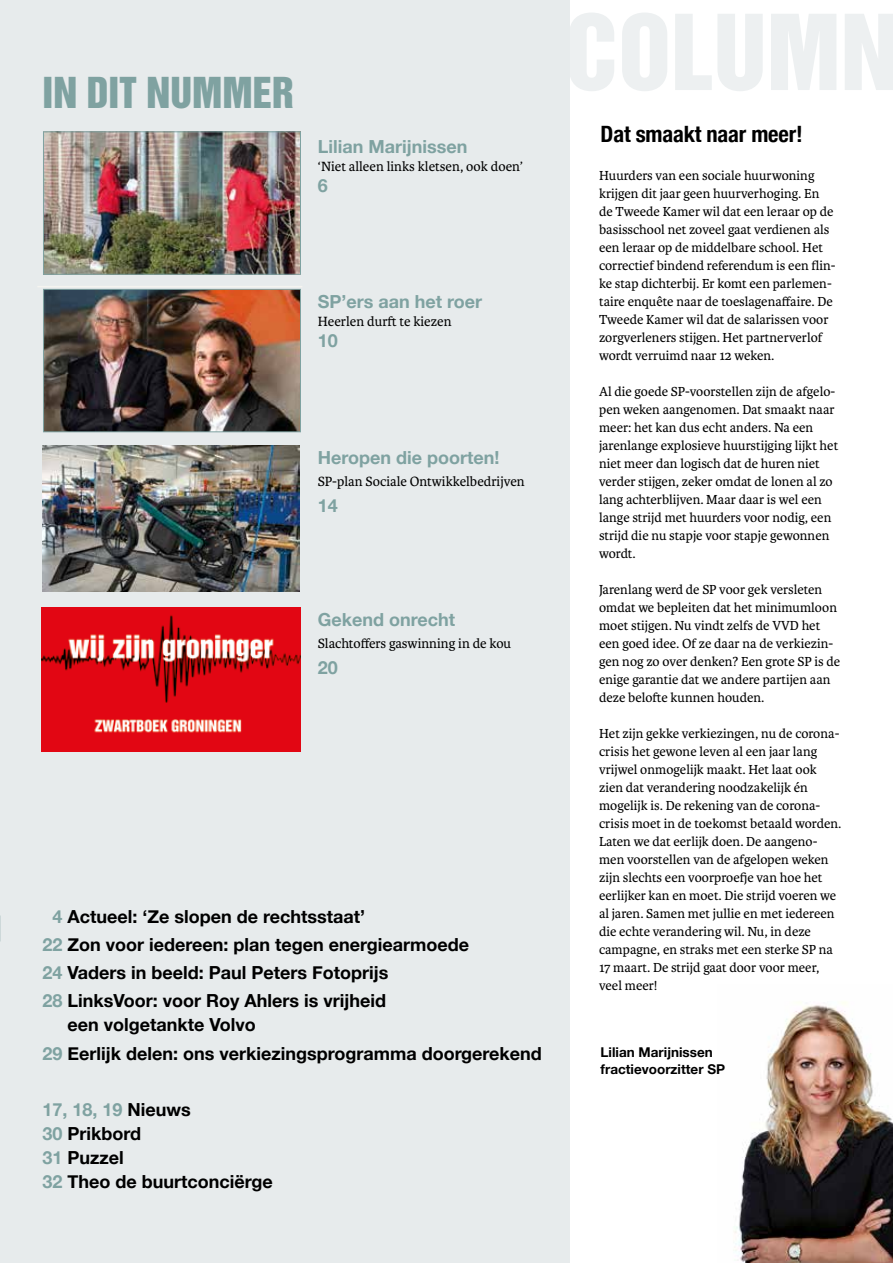
<style>
.page{position:relative;width:893px;height:1263px;background:#fff}
.page>*{position:absolute;margin:0;border:0;box-sizing:border-box;transform-origin:0 0}
.t1{font:39px "Helvetica Inserat LT Std";color:#7fa2a1}
.t2{font:700 condensed 22.5px "Helvetica Neue";letter-spacing:-.01em;color:#000}
.t3{font:700 18px/28.2px "Helvetica Neue";color:#000}
.t4{font:700 18px "Helvetica Neue";color:#7fa2a1}
.t5{font:14.25px "Karmina";color:#000}
.t6{font:13.95px/18px "Karmina";color:#000}
.t7{font:700 13.5px/16.2px "Helvetica Neue";color:#000}
.s1{color:#7fa2a1}
</style>
<div class="page">
<img style="left:734px;top:1002px;width:159px;height:261px">
<div style="left:0;top:0;width:570px;height:1263px;background:#e7ebec"></div>
<hr style="left:37px;top:286px;width:265px;height:1px;background:#f5f4f0">
<img style="left:45px;top:134px;width:254px;height:138px">
<div style="left:43px;top:132px;width:258px;height:142px;border:1px solid #7fa2a1"></div>
<img style="left:42px;top:446px;width:258px;height:145px">
<img style="left:41px;top:608px;width:259px;height:144px">
<img style="left:45px;top:291px;width:254px;height:139px">
<div style="left:43px;top:289px;width:258px;height:143px;border:1px solid #7fa2a1"></div>
<h1 class="t1" style="left:43px;top:69px;width:253px">IN DIT NUMMER</h1>
<p class="t4" style="left:318px;top:132px;width:151px">Lilian Marijnissen</p>
<p class="t5" style="left:318px;top:158px;width:206px">‘Niet alleen links kletsen, ook doen’</p>
<p class="t4" style="left:318px;top:171px;width:12px">6</p>
<p class="t4" style="left:318px;top:288px;width:166px">SP’ers aan het roer</p>
<p class="t5" style="left:318px;top:314px;width:135px">Heerlen durft te kiezen</p>
<p class="t4" style="left:318px;top:327px;width:22px">10</p>
<p class="t4" style="left:318px;top:444px;width:183px">Heropen die poorten!</p>
<p class="t5" style="left:318px;top:474px;width:208px">SP-plan Sociale Ontwikkelbedrijven</p>
<p class="t4" style="left:318px;top:491px;width:22px">14</p>
<p class="t4" style="left:318px;top:606px;width:139px">Gekend onrecht</p>
<p class="t5" style="left:318px;top:636px;width:195px">Slachtoffers gaswinning in de kou</p>
<p class="t4" style="left:318px;top:653px;width:22px">20</p>
<p class="t3" style="left:43px;top:902px;width:428px"><span class="s1">  4</span> Actueel: ‘Ze slopen de rechtsstaat’<br><span class="s1">22</span> Zon voor iedereen: plan tegen energiearmoede <span class="s1">24</span> Vaders in beeld: Paul Peters Fotoprijs<br><span class="s1">28</span> LinksVoor: voor Roy Ahlers is vrijheid</p>
<p class="t3" style="left:43px;top:1011px;width:501px;text-indent:25px">een volgetankte Volvo<br><span class="s1">29</span> Eerlijk delen: ons verkiezingsprogramma doorgerekend</p>
<p class="t3" style="left:43px;top:1098px;width:232px;line-height:24px"><span class="s1">17, 18, 19</span> Nieuws<br><span class="s1">30</span> Prikbord<br><span class="s1">31</span> Puzzel<br><span class="s1">32</span> Theo de buurtconciërge</p>
<h2 class="t2" style="left:601px;top:116px;width:204px">Dat smaakt naar meer!</h2>
<p class="t6" style="left:599px;top:167px;width:238px">Huurders van een sociale huurwoning krijgen dit jaar geen huurverhoging. En de Tweede Kamer wil dat een leraar op de basisschool net zoveel gaat verdienen als een leraar op de middelbare school. Het correctief bindend referendum is een flin&shy;ke stap dichterbij. Er komt een parlemen&shy;taire enquête naar de toeslagenaffaire. De Tweede Kamer wil dat de salarissen voor zorgverleners stijgen. Het partnerverlof wordt verruimd naar 12 weken.</p>
<p class="t6" style="left:599px;top:383px;width:241px">Al die goede SP-voorstellen zijn de afgelo&shy;pen weken aangenomen. Dat smaakt naar meer: het kan dus echt anders. Na een jarenlange explosieve huurstijging lijkt het niet meer dan logisch dat de huren niet verder stijgen, zeker omdat de lonen al zo lang achterblijven. Maar daar is wel een lange strijd met huurders voor nodig, een strijd die nu stapje voor stapje gewonnen wordt.</p>
<p class="t6" style="left:599px;top:581px;width:243px">Jarenlang werd de SP voor gek versleten omdat we bepleiten dat het minimumloon moet stijgen. Nu vindt zelfs de VVD het een goed idee. Of ze daar na de verkiezin&shy;gen nog zo over denken? Een grote SP is de enige garantie dat we andere partijen aan deze belofte kunnen houden.</p>
<p class="t6" style="left:599px;top:725px;width:244px">Het zijn gekke verkiezingen, nu de corona&shy;crisis het gewone leven al een jaar lang vrijwel onmogelijk maakt. Het laat ook zien dat verandering noodzakelijk én mogelijk is. De rekening van de corona&shy;crisis moet in de toekomst betaald worden.<br>Laten we dat eerlijk doen. De aangeno&shy;men voorstellen van de afgelopen weken zijn slechts een voorproefje van hoe het eerlijker kan en moet. Die strijd voeren we al jaren. Samen met jullie en met iedereen die echte verandering wil. Nu, in deze campagne, en straks met een sterke SP na 17 maart. De strijd gaat door voor meer, veel meer!</p>
<p class="t7" style="left:601px;top:1045px;width:126px">Lilian Marijnissen fractievoorzitter SP</p>
</div>
